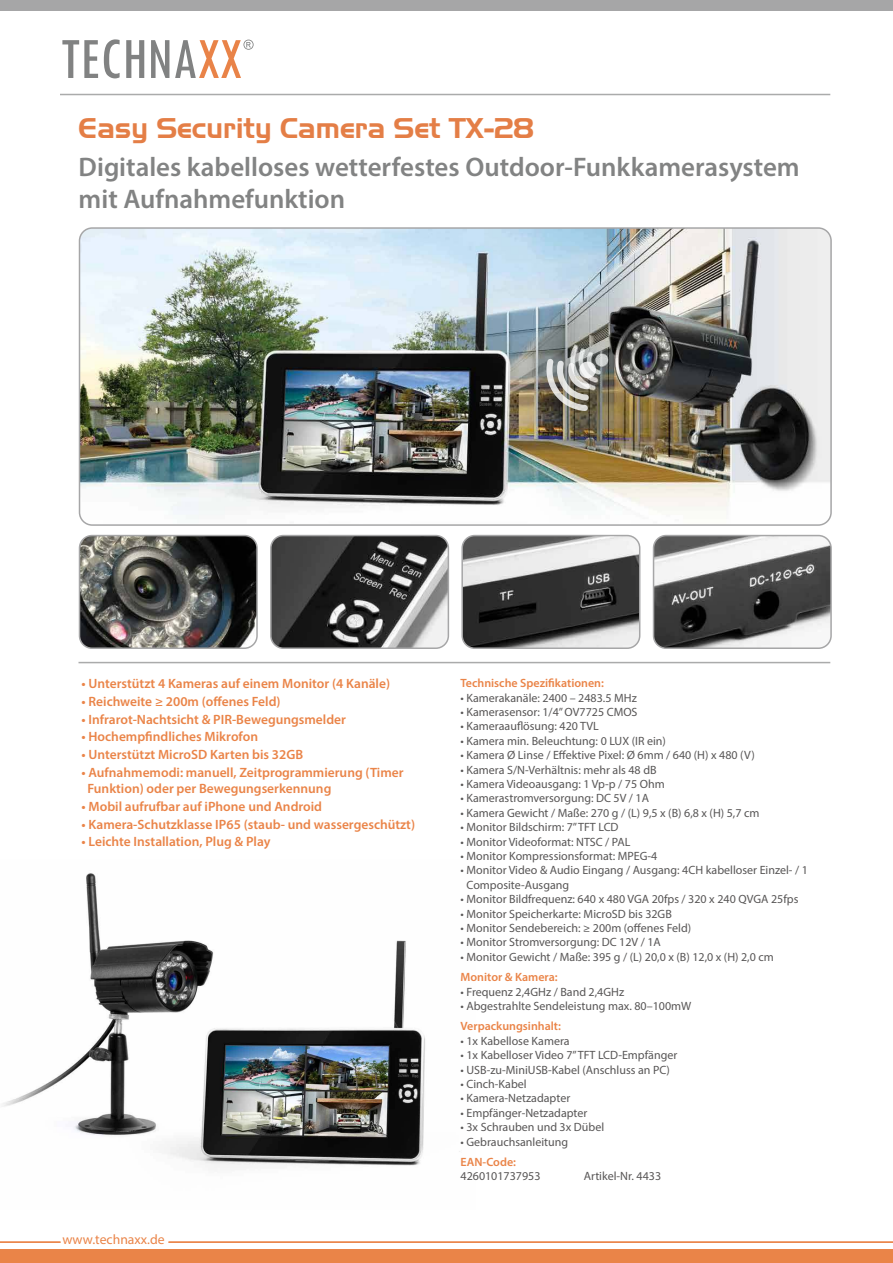
<style>
.page{position:relative;width:893px;height:1263px;background:#fff}
.page>*{position:absolute;margin:0;border:0;box-sizing:border-box;transform-origin:0 0}
.t1{font:27.75px "Aero Regular SWFTE";color:#e47e46}
.t2{font:600 27px/32.2px "Myriad Pro";color:#828383}
.t3{font:13.65px "Myriad Pro";color:#ea8448}
.t4{font:600 13.5px/16.2px "Myriad Pro";color:#ea8448}
.t5{font:12px/14.4px "Myriad Pro";color:#585656}
.t6{font:600 12px "Myriad Pro";color:#ea8448}
</style>
<div class="page">
<img style="left:2px;top:873px;width:458px;height:295px">
<hr style="left:60px;top:94px;width:770px;height:1px;background:#aaabab">
<hr style="left:79px;top:662px;width:751px;height:1px;background:#aaabab">
<hr style="left:169px;top:1241px;width:724px;height:2px;background:#ea8448">
<hr style="left:0;top:1241px;width:61px;height:2px;background:#ea8448">
<div style="left:0;top:1250px;width:893px;height:13px;background:#ea8448"></div>
<div style="left:0;top:0;width:893px;height:11px;background:#a6a6a7"></div>
<svg style="left:62px;top:40px;width:36px;height:38px"></svg>
<svg style="left:104px;top:39px;width:16px;height:39px"></svg>
<svg style="left:126px;top:40px;width:18px;height:38px"></svg>
<svg style="left:151px;top:40px;width:18px;height:38px"></svg>
<svg style="left:175px;top:40px;width:79px;height:38px"></svg>
<img style="left:78px;top:227px;width:754px;height:422px">
<svg style="left:546px;top:359px;width:50px;height:52px"></svg>
<h1 class="t1" style="left:79px;top:117px;width:457px">Easy Security Camera Set TX-28</h1>
<h2 class="t2" style="left:79px;top:153px;width:723px">Digitales kabelloses wetterfestes Outdoor-Funkkamerasystem mit Aufnahmefunktion</h2>
<p class="t4" style="left:82px;top:677px;width:310px">• Unterstützt 4 Kameras auf einem Monitor (4 Kanäle)</p>
<p class="t4" style="left:82px;top:695px;width:201px">• Reichweite ≥ 200m (offenes Feld)</p>
<p class="t4" style="left:82px;top:712px;width:266px">• Infrarot-Nachtsicht &amp; PIR-Bewegungsmelder</p>
<p class="t4" style="left:82px;top:730px;width:178px">• Hochempfindliches Mikrofon</p>
<p class="t4" style="left:82px;top:748px;width:223px">• Unterstützt MicroSD Karten bis 32GB</p>
<p class="t4" style="left:87px;top:765px;width:318px;text-indent:-6px">• Aufnahmemodi: manuell, Zeitprogrammierung (Timer<br>Funktion) oder per Bewegungserkennung</p>
<p class="t4" style="left:82px;top:799px;width:242px">• Mobil aufrufbar auf iPhone und Android</p>
<p class="t4" style="left:82px;top:817px;width:335px">• Kamera-Schutzklasse IP65 (staub- und wassergeschützt)</p>
<p class="t4" style="left:82px;top:835px;width:191px">• Leichte Installation, Plug &amp; Play</p>
<p class="t3" style="left:62px;top:1234px;width:104px">www.technaxx.de</p>
<p class="t6" style="left:460px;top:678px;width:145px">Technische Spezifikationen:</p>
<p class="t5" style="left:460px;top:691px;width:178px">• Kamerakanäle: 2400 – 2483.5 MHz</p>
<p class="t5" style="left:460px;top:706px;width:179px">• Kamerasensor: 1/4” OV7725 CMOS</p>
<p class="t5" style="left:460px;top:720px;width:140px">• Kameraauflösung: 420 TVL</p>
<p class="t5" style="left:460px;top:734px;width:207px">• Kamera min. Beleuchtung: 0 LUX (IR ein)</p>
<p class="t5" style="left:460px;top:749px;width:296px">• Kamera Ø Linse / Effektive Pixel: Ø 6mm / 640 (H) x 480 (V)</p>
<p class="t5" style="left:460px;top:763px;width:198px">• Kamera S/N-Verhältnis: mehr als 48 dB</p>
<p class="t5" style="left:460px;top:778px;width:206px">• Kamera Videoausgang: 1 Vp-p / 75 Ohm</p>
<p class="t5" style="left:460px;top:792px;width:190px">• Kamerastromversorgung: DC 5V / 1A</p>
<p class="t5" style="left:460px;top:806px;width:300px">• Kamera Gewicht / Maße: 270 g / (L) 9,5 x (B) 6,8 x (H) 5,7 cm</p>
<p class="t5" style="left:460px;top:821px;width:160px">• Monitor Bildschirm: 7” TFT LCD</p>
<p class="t5" style="left:460px;top:835px;width:171px">• Monitor Videoformat: NTSC / PAL</p>
<p class="t5" style="left:460px;top:850px;width:198px">• Monitor Kompressionsformat: MPEG-4</p>
<p class="t5" style="left:466px;top:864px;width:343px;text-indent:-6px">• Monitor Video &amp; Audio Eingang / Ausgang: 4CH kabelloser Einzel- / 1<br>Composite-Ausgang</p>
<p class="t5" style="left:460px;top:893px;width:339px">• Monitor Bildfrequenz: 640 x 480 VGA 20fps / 320 x 240 QVGA 25fps</p>
<p class="t5" style="left:460px;top:907px;width:213px">• Monitor Speicherkarte: MicroSD bis 32GB</p>
<p class="t5" style="left:460px;top:922px;width:232px">• Monitor Sendebereich: ≥ 200m (offenes Feld)</p>
<p class="t5" style="left:460px;top:936px;width:202px">• Monitor Stromversorgung: DC 12V / 1A</p>
<p class="t5" style="left:460px;top:950px;width:315px">• Monitor Gewicht / Maße: 395 g / (L) 20,0 x (B) 12,0 x (H) 2,0 cm</p>
<p class="t6" style="left:460px;top:972px;width:99px">Monitor &amp; Kamera:</p>
<p class="t5" style="left:460px;top:985px;width:165px">• Frequenz 2,4GHz / Band 2,4GHz</p>
<p class="t5" style="left:460px;top:1000px;width:232px">• Abgestrahlte Sendeleistung max. 80–100mW</p>
<p class="t6" style="left:460px;top:1022px;width:102px">Verpackungsinhalt:</p>
<p class="t5" style="left:460px;top:1034px;width:111px">• 1x Kabellose Kamera</p>
<p class="t5" style="left:460px;top:1049px;width:218px">• 1x Kabelloser Video 7” TFT LCD-Empfänger</p>
<p class="t5" style="left:460px;top:1063px;width:211px">• USB-zu-MiniUSB-Kabel (Anschluss an PC)</p>
<p class="t5" style="left:460px;top:1078px;width:68px">• Cinch-Kabel</p>
<p class="t5" style="left:460px;top:1092px;width:111px">• Kamera-Netzadapter</p>
<p class="t5" style="left:460px;top:1106px;width:128px">• Empfänger-Netzadapter</p>
<p class="t5" style="left:460px;top:1121px;width:145px">• 3x Schrauben und 3x Dübel</p>
<p class="t5" style="left:460px;top:1135px;width:109px">• Gebrauchsanleitung</p>
<p class="t6" style="left:460px;top:1157px;width:57px">EAN-Code:</p>
<p class="t5" style="left:460px;top:1170px;width:82px">4260101737953</p>
<p class="t5" style="left:584px;top:1170px;width:79px">Artikel-Nr. 4433</p>
</div>
